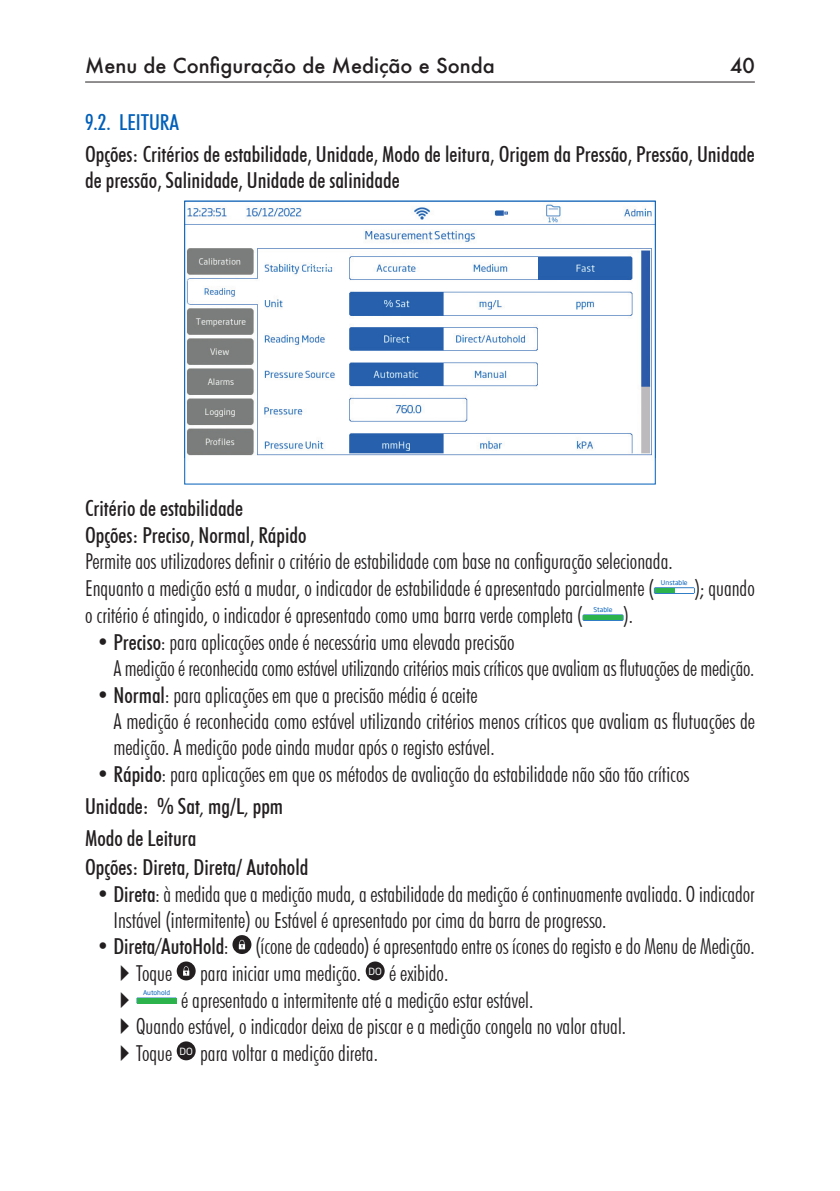
<style>
.page{position:relative;width:840px;height:1191px;background:#fff}
.page>*{position:absolute;margin:0;border:0;box-sizing:border-box;transform-origin:0 0}
.LST_0-Bullet{font:300 condensed 22px/26.4px "Futura BT";color:#231f20}
.Body_Text{font:300 condensed 22px "Futura BT";color:#231f20}
.Body_Text-2{font:500 condensed 22px/26px "Futura BT";color:#231f20}
.Subtitle_L6{font:500 condensed 22px "Futura BT";color:#231f20}
.t1{font:500 condensed 22px "Futura BT";color:#005fb9}
.t2{font:500 20px "Futura";color:#231f20}
.t3{font:9.8px "Soho Gothic Pro";color:#fff}
.t4{font:6.4px "Soho Gothic Pro";color:#005fb9}
.s1{font-weight:500}
.s2{font-weight:300}
</style>
<div class="page">
<hr style="left:85px;top:82px;width:669px;height:1px;background:#231f20">
<img style="left:186px;top:204px;width:467px;height:252px">
<svg style="left:653px;top:587px;width:41px;height:7px"></svg>
<div style="left:654px;top:588px;width:20px;height:5px;background:#2cb34b"></div>
<svg style="left:582px;top:614px;width:41px;height:7px"></svg>
<div style="left:583px;top:615px;width:39px;height:5px;background:#2cb34b"></div>
<svg style="left:232px;top:935px;width:19px;height:19px"></svg>
<svg style="left:239px;top:939px;width:6px;height:10px"></svg>
<div style="left:177px;top:961px;width:18px;height:19px;background:#231f20;border-radius:50%"></div>
<svg style="left:183px;top:966px;width:6px;height:9px"></svg>
<div style="left:365px;top:961px;width:19px;height:19px;background:#231f20;border-radius:50%"></div>
<div style="left:137px;top:997px;width:39px;height:6px;background:#2cb34b"></div>
<div style="left:177px;top:1041px;width:18px;height:19px;background:#231f20;border-radius:50%"></div>
<p class="t2" style="left:85px;top:52px;width:411px">Menu de Configuração de Medição e Sonda</p>
<p class="t2" style="left:729px;top:52px;width:26px">40</p>
<p class="t1" style="left:85px;top:109px;width:96px">9.2. LEITURA</p>
<p class="Body_Text-2" style="left:85px;top:141px;width:670px">Opções: Critérios de estabilidade, Unidade, Modo de leitura, Origem da Pressão, Pressão, Unidade de pressão, Salinidade, Unidade de salinidade</p>
<p class="Subtitle_L6" style="left:85px;top:495px;width:159px">Critério de estabilidade</p>
<p class="Subtitle_L6" style="left:85px;top:521px;width:223px">Opções: Preciso, Normal, Rápido</p>
<p class="Body_Text" style="left:85px;top:548px;width:588px">Permite aos utilizadores definir o critério de estabilidade com base na configuração selecionada.</p>
<p class="Body_Text" style="left:85px;top:575px;width:570px">Enquanto a medição está a mudar, o indicador de estabilidade é apresentado parcialmente (</p>
<p class="t4" style="left:660px;top:577px;width:28px">Unstable</p>
<p class="Body_Text" style="left:694px;top:575px;width:62px">); quando</p>
<p class="Body_Text" style="left:85px;top:602px;width:498px">o critério é atingido, o indicador é apresentado como uma barra verde completa (</p>
<p class="t4" style="left:593px;top:604px;width:20px">Stable</p>
<p class="Body_Text" style="left:623px;top:602px;width:11px">).</p>
<p class="LST_0-Bullet" style="left:96px;top:628px;width:419px"><span class="s1">• Preciso</span>: para aplicações onde é necessária uma elevada precisão</p>
<p class="LST_0-Bullet" style="left:113px;top:655px;width:642px">A medição é reconhecida como estável utilizando critérios mais críticos que avaliam as flutuações de medição.</p>
<p class="LST_0-Bullet" style="left:96px;top:681px;width:382px"><span class="s1">• Normal</span>: para aplicações em que a precisão média é aceite</p>
<p class="LST_0-Bullet" style="left:113px;top:708px;width:642px">A medição é reconhecida como estável utilizando critérios menos críticos que avaliam as flutuações de medição. A medição pode ainda mudar após o registo estável.</p>
<p class="LST_0-Bullet" style="left:96px;top:760px;width:594px"><span class="s1">• Rápido</span>: para aplicações em que os métodos de avaliação da estabilidade não são tão críticos</p>
<p class="Subtitle_L6" style="left:85px;top:792px;width:199px">Unidade: % Sat<span class="s2">,</span> mg/L<span class="s2">,</span> ppm</p>
<p class="Subtitle_L6" style="left:85px;top:825px;width:113px">Modo de Leitura</p>
<p class="Body_Text-2" style="left:85px;top:854px;width:225px">Opções: Direta, Direta/ Autohold</p>
<p class="LST_0-Bullet" style="left:113px;top:880px;width:642px;text-indent:-17px"><span class="s1">• Direta</span>: à medida que a medição muda, a estabilidade da medição é continuamente avaliada. O indicador<br>Instável (intermitente) ou Estável é apresentado por cima da barra de progresso.</p>
<p class="LST_0-Bullet" style="left:96px;top:933px;width:659px"><span class="s1">• Direta</span>/<span class="s1">AutoHold</span>: (ícone de cadeado) é apresentado entre os ícones do registo e do Menu de Medição.</p>
<p class="LST_0-Bullet" style="left:136px;top:959px;width:37px">Toque</p>
<p class="LST_0-Bullet" style="left:200px;top:959px;width:162px">para iniciar uma medição.</p>
<p class="t3" style="left:368px;top:963px;width:15px">DO</p>
<p class="LST_0-Bullet" style="left:389px;top:959px;width:61px">é exibido.</p>
<p class="t4" style="left:143px;top:987px;width:29px">Autohold</p>
<p class="LST_0-Bullet" style="left:181px;top:986px;width:353px">é apresentado a intermitente até a medição estar estável.</p>
<p class="LST_0-Bullet" style="left:136px;top:1013px;width:491px">Quando estável, o indicador deixa de piscar e a medição congela no valor atual.</p>
<p class="LST_0-Bullet" style="left:136px;top:1039px;width:37px">Toque</p>
<p class="t3" style="left:179px;top:1043px;width:15px">DO</p>
<p class="LST_0-Bullet" style="left:200px;top:1039px;width:179px">para voltar a medição direta.</p>
</div>
